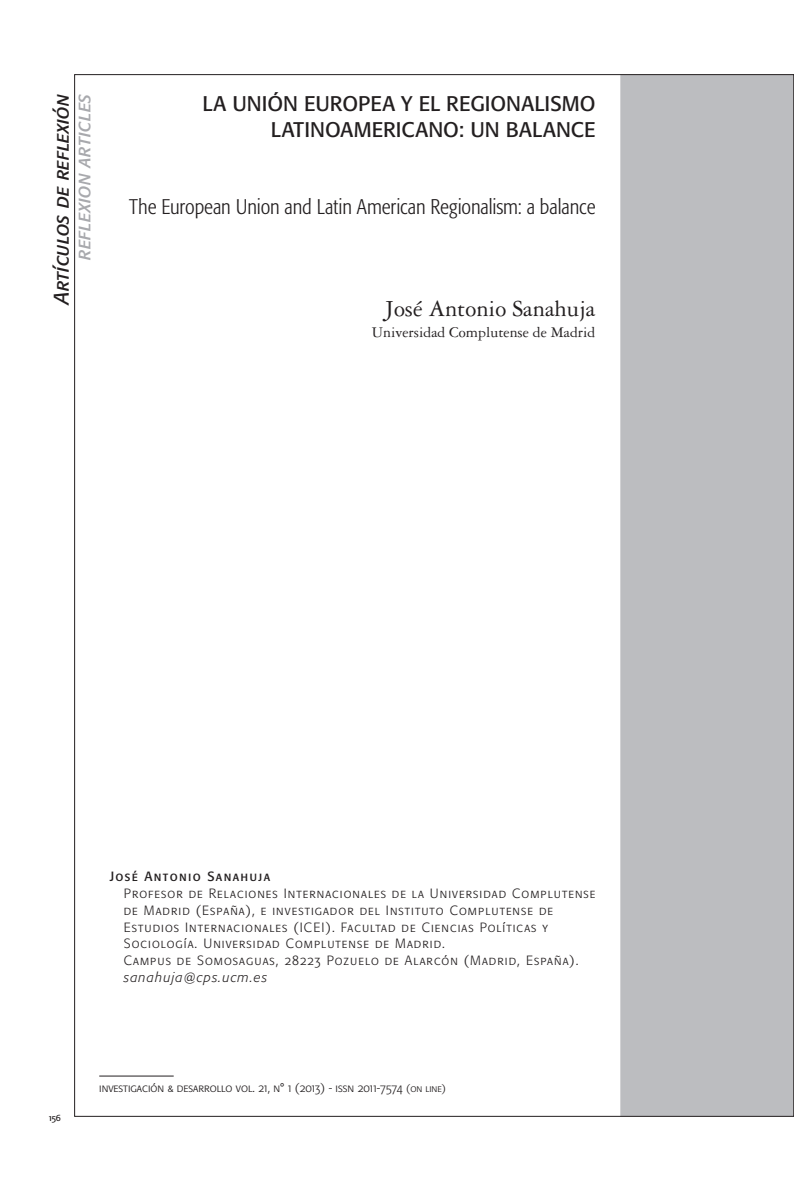
<style>
.page{position:relative;width:794px;height:1191px;background:#fff}
.page>*{position:absolute;margin:0;border:0;box-sizing:border-box;transform-origin:0 0}
.t1{font:24.5px "Garamond 3 LT Std";color:#231f20}
.t2{font:21px/26.2px "Formata Regular SC";letter-spacing:.005em;color:#231f20;text-align:right}
.t3{font:300 condensed 21px "Formata";letter-spacing:-.005em;color:#231f20}
.t4{font:21px "Formata Italic SC";letter-spacing:-.005em;color:#231f20}
.t5{font:21px "Formata Italic SC";letter-spacing:-.005em;color:#a8a9ad}
.t6{font:15.75px "Garamond 3 LT Std";color:#231f20}
.t7{font:13.3px/16.8px "Formata Light SC";letter-spacing:.08em;color:#231f20}
.t8{font:13.3px "Formata Regular SC";letter-spacing:.1em;color:#231f20}
.t9{font:italic 300 13.3px "Formata";letter-spacing:.08em;color:#231f20}
.t10{font:11.9px "Formata Light SC";color:#231f20}
.t11{font:8.75px "Formata Regular SC";color:#231f20}
.s1{font-size:10.5px}
</style>
<div class="page">
<div style="left:620px;top:74px;width:174px;height:1042px;background:#bcbdc0;border:2px solid #bcbdc0"></div>
<hr style="left:99px;top:1075px;width:75px;height:1px;background:#231f20">
<h2 class="t4" style="left:49px;top:304px;width:212px;rotate:-90deg">Artículos de reflexión</h2>
<h2 class="t5" style="left:71px;top:260px;width:168px;rotate:-90deg">reflexion articles</h2>
<h2 class="t2" style="left:202px;top:90px;width:394px">LA UNIÓN EUROPEA Y EL REGIONALISMO<br>LATINOAMERICANO: UN BALANCE</h2>
<h2 class="t3" style="left:129px;top:194px;width:467px">The European Union and Latin American Regionalism: a balance</h2>
<h1 class="t1" style="left:384px;top:295px;width:212px">José Antonio Sanahuja</h1>
<p class="t6" style="left:372px;top:323px;width:225px">Universidad Complutense de Madrid</p>
<p class="t11" style="left:49px;top:1112px;width:14px">156</p>
<p class="t8" style="left:110px;top:868px;width:162px">JOSÉ ANTONIO SANAHUJA</p>
<p class="t7" style="left:124px;top:885px;width:473px">Profesor de Relaciones Internacionales de la Universidad Complutense de Madrid (España), e investigador del Instituto Complutense de Estudios Internacionales (ICEI). Facultad de Ciencias Políticas y Sociología. Universidad Complutense de Madrid.<br>Campus de Somosaguas, 28223 Pozuelo de Alarcón (Madrid, España).</p>
<p class="t9" style="left:124px;top:969px;width:145px">sanahuja@cps.ucm.es</p>
<p class="t10" style="left:99px;top:1081px;width:348px">investigación &amp; desarrollo vol. 21, n° 1 (2013) - issn 2011-7574 <span class="s1">(on line)</span></p>
</div>
